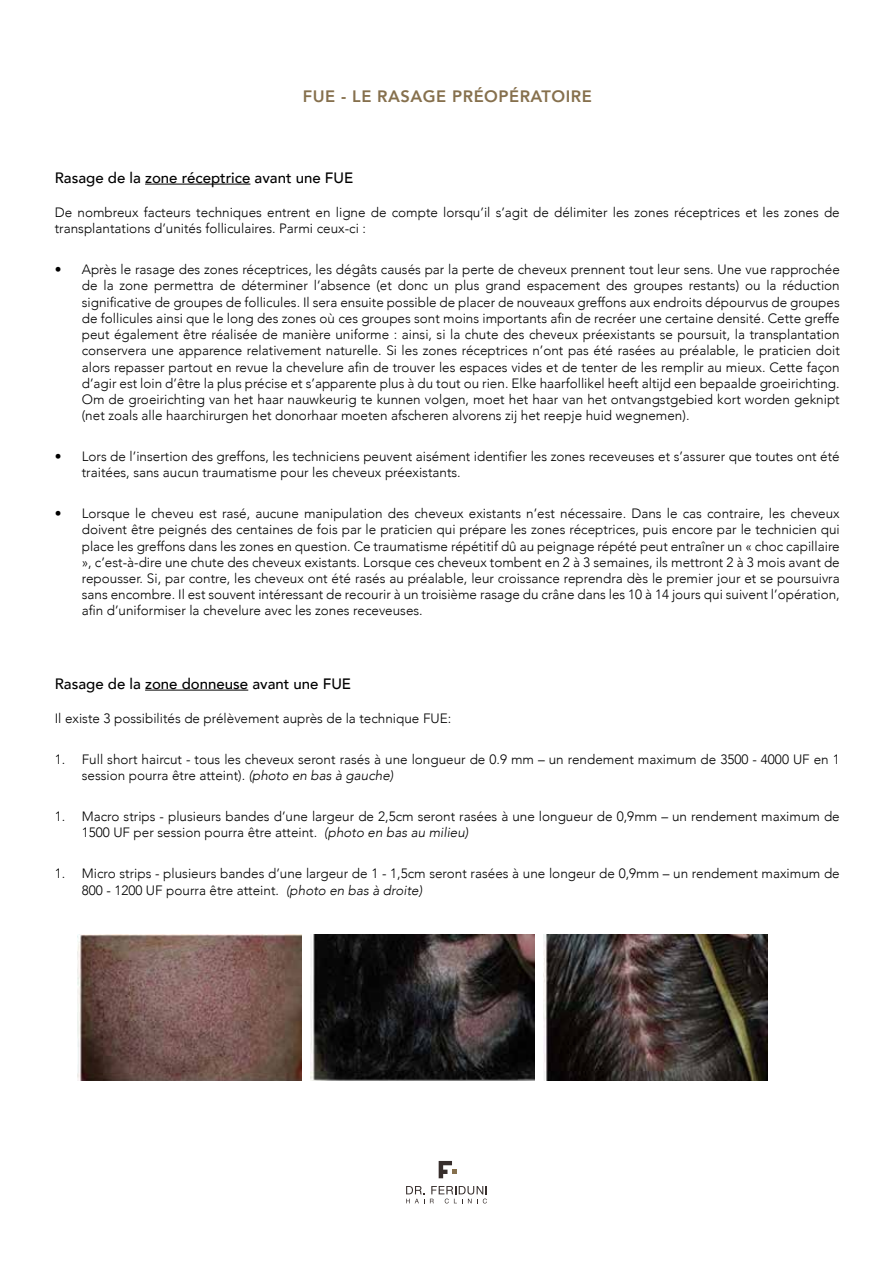
<style>
.page{position:relative;width:893px;height:1263px;background:#fff}
.page>*{position:absolute;margin:0;border:0;box-sizing:border-box;transform-origin:0 0}
.t1{font:800 16.5px "Avenir";letter-spacing:.03em;color:#86704d}
.t2{font:500 15px "Avenir";color:#000}
.t3{font:300 13.5px/16.2px "Avenir";color:#000}
.s1{font-style:italic}
</style>
<div class="page">
<hr style="left:145px;top:690px;width:103px;height:1px;background:#000">
<img style="left:77px;top:935px;width:224px;height:145px">
<img style="left:310px;top:935px;width:224px;height:145px">
<img style="left:543px;top:935px;width:224px;height:145px">
<svg style="left:439px;top:1161px;width:17px;height:17px"></svg>
<svg style="left:406px;top:1186px;width:81px;height:17px"></svg>
<hr style="left:145px;top:184px;width:105px;height:1px;background:#000">
<p class="t1" style="left:303px;top:83px;width:290px">FUE - LE RASAGE PRÉOPÉRATOIRE</p>
<p class="t2" style="left:55px;top:165px;width:300px">Rasage de la zone réceptrice avant une FUE</p>
<p class="t3" style="left:55px;top:204px;width:786px">De nombreux facteurs techniques entrent en ligne de compte lorsqu’il s’agit de délimiter les zones réceptrices et les zones de transplantations d’unités folliculaires. Parmi ceux-ci :</p>
<p class="t3" style="left:82px;top:262px;width:759px;text-align:justify;text-indent:-27px">• Après le rasage des zones réceptrices, les dégâts causés par la perte de cheveux prennent tout leur sens. Une vue rapprochée de la zone permettra de déterminer l’absence (et donc un plus grand espacement des groupes restants) ou la réduction significative de groupes de follicules. Il sera ensuite possible de placer de nouveaux greffons aux endroits dépourvus de groupes de follicules ainsi que le long des zones où ces groupes sont moins importants afin de recréer une certaine densité. Cette greffe peut également être réalisée de manière uniforme : ainsi, si la chute des cheveux préexistants se poursuit, la transplantation conservera une apparence relativement naturelle. Si les zones réceptrices n’ont pas été rasées au préalable, le praticien doit alors repasser partout en revue la chevelure afin de trouver les espaces vides et de tenter de les remplir au mieux. Cette façon d’agir est loin d’être la plus précise et s’apparente plus à du tout ou rien. Elke haarfollikel heeft altijd een bepaalde groeirichting.<br>Om de groeirichting van het haar nauwkeurig te kunnen volgen, moet het haar van het ontvangstgebied kort worden geknipt (net zoals alle haarchirurgen het donorhaar moeten afscheren alvorens zij het reepje huid wegnemen).</p>
<p class="t3" style="left:82px;top:448px;width:759px;text-indent:-27px">• Lors de l’insertion des greffons, les techniciens peuvent aisément identifier les zones receveuses et s’assurer que toutes ont été traitées, sans aucun traumatisme pour les cheveux préexistants.</p>
<p class="t3" style="left:82px;top:505px;width:759px;text-align:justify;text-indent:-27px">• Lorsque le cheveu est rasé, aucune manipulation des cheveux existants n’est nécessaire. Dans le cas contraire, les cheveux doivent être peignés des centaines de fois par le praticien qui prépare les zones réceptrices, puis encore par le technicien qui place les greffons dans les zones en question. Ce traumatisme répétitif dû au peignage répété peut entraîner un « choc capillaire », c’est-à-dire une chute des cheveux existants. Lorsque ces cheveux tombent en 2 à 3 semaines, ils mettront 2 à 3 mois avant de repousser. Si, par contre, les cheveux ont été rasés au préalable, leur croissance reprendra dès le premier jour et se poursuivra sans encombre. Il est souvent intéressant de recourir à un troisième rasage du crâne dans les 10 à 14 jours qui suivent l’opération, afin d’uniformiser la chevelure avec les zones receveuses.</p>
<p class="t2" style="left:55px;top:671px;width:298px">Rasage de la zone donneuse avant une FUE</p>
<p class="t3" style="left:55px;top:710px;width:398px">Il existe 3 possibilités de prélèvement auprès de la technique FUE:</p>
<p class="t3" style="left:82px;top:751px;width:759px;text-indent:-27px">1. Full short haircut - tous les cheveux seront rasés à une longueur de 0.9 mm – un rendement maximum de 3500 - 4000 UF en 1 session pourra être atteint). <span class="s1">(photo en bas à gauche)</span></p>
<p class="t3" style="left:82px;top:808px;width:759px;text-indent:-27px">1. Macro strips - plusieurs bandes d’une largeur de 2,5cm seront rasées à une longueur de 0,9mm – un rendement maximum de<br>1500 UF per session pourra être atteint. <span class="s1">(photo en bas au milieu)</span></p>
<p class="t3" style="left:82px;top:865px;width:759px;text-indent:-27px">1. Micro strips - plusieurs bandes d’une largeur de 1 - 1,5cm seront rasées à une longeur de 0,9mm – un rendement maximum de<br>800 - 1200 UF pourra être atteint. <span class="s1">(photo en bas à droite)</span></p>
</div>
